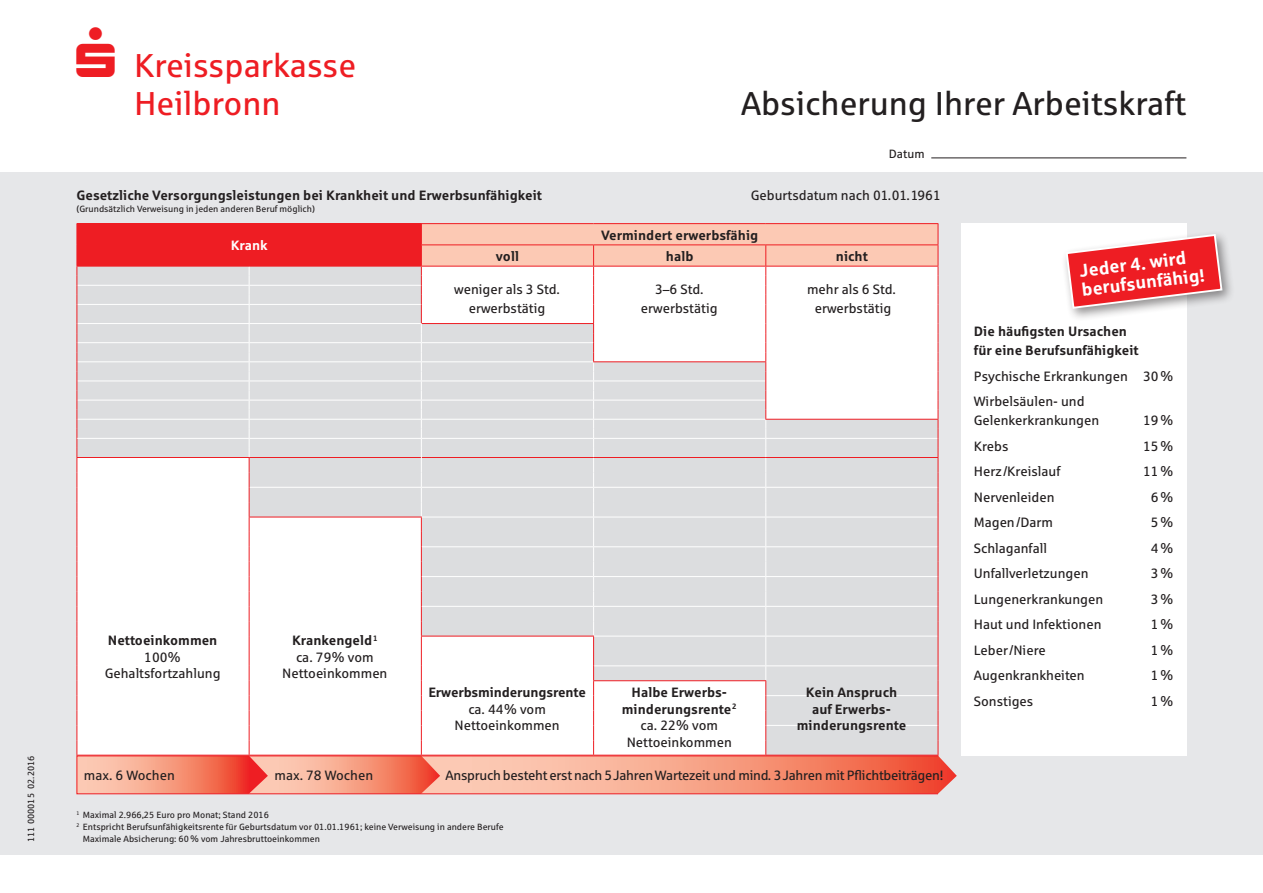
<style>
.page{position:relative;width:1263px;height:893px;background:#fff}
.page>*{position:absolute;margin:0;border:0;box-sizing:border-box;transform-origin:0 0}
.t1{font:33px "Sparkasse Rg";color:#231f20}
.t2{font:33px "Sparkasse Rg";color:#ee1d23}
.fließtext_bold{font:700 18px/19.2px "Sparkasse Rg";color:#fff}
.fließtext{font:13.5px/19.2px "Sparkasse Rg";color:#231f20;text-align:center}
.fließtext_bold-2{font:700 13.5px/16.5px "Sparkasse Rg";color:#231f20;text-align:center}
.fließtext-2{font:13.5px "Sparkasse Rg";letter-spacing:-.02em;color:#231f20}
.fließtext_bold-3{font:13.5px "Sparkasse Rg";color:#231f20}
.fließtext_bold-4{font:700 13.5px "Sparkasse Rg";color:#fff}
.t3{font:12px "Sparkasse Rg";color:#231f20}
.fließtext_bold-5{font:9px "Sparkasse Rg";color:#231f20}
</style>
<div class="page">
<div style="left:0;top:172px;width:1263px;height:683px;background:#e6e7e9"></div>
<div style="left:961px;top:223px;width:225px;height:532px;background:#fff"></div>
<hr style="left:421px;top:223px;width:173px;height:1px;background:#ee1d23">
<hr style="left:594px;top:223px;width:172px;height:1px;background:#ee1d23">
<hr style="left:766px;top:223px;width:172px;height:1px;background:#ee1d23">
<hr style="left:77px;top:223px;width:172px;height:1px;background:#ee1d23">
<hr style="left:249px;top:223px;width:172px;height:1px;background:#ee1d23">
<svg style="left:77px;top:224px;width:880px;height:570px"></svg>
<hr style="left:931px;top:158px;width:255px;height:1px;background:#231f20">
<div style="left:1061px;top:229px;width:174px;height:93px;background:#231f20;opacity:.5"></div>
<svg style="left:1065px;top:233px;width:158px;height:77px"></svg>
<p class="fließtext_bold-5" style="left:25px;top:842px;width:88px;rotate:-90deg">111 000015 02.2016</p>
<p class="t2" style="left:134px;top:45px;width:224px">Kreissparkasse</p>
<p class="t2" style="left:134px;top:83px;width:148px">Heilbronn</p>
<p class="t1" style="left:741px;top:83px;width:447px">Absicherung Ihrer Arbeitskraft</p>
<p class="t3" style="left:889px;top:147px;width:37px">Datum</p>
<p class="fließtext_bold-2" style="left:77px;top:187px;width:467px">Gesetzliche Versorgungsleistungen bei Krankheit und Erwerbsunfähigkeit</p>
<p class="fließtext_bold-3" style="left:751px;top:187px;width:192px">Geburtsdatum nach 01.01.1961</p>
<p class="fließtext_bold-5" style="left:77px;top:204px;width:240px">(Grundsätzlich Verweisung in jeden anderen Beruf möglich)</p>
<p class="fließtext_bold-4" style="left:231px;top:237px;width:39px">Krank</p>
<p class="fließtext_bold-2" style="left:601px;top:226px;width:159px">Vermindert erwerbsfähig</p>
<p class="fließtext_bold-2" style="left:496px;top:248px;width:25px">voll</p>
<p class="fließtext_bold-2" style="left:666px;top:248px;width:29px">halb</p>
<p class="fließtext_bold-2" style="left:836px;top:248px;width:34px">nicht</p>
<p class="fließtext" style="left:454px;top:280px;width:107px">weniger als 3 Std.</p>
<p class="fließtext" style="left:469px;top:299px;width:78px">erwerbstätig</p>
<p class="fließtext" style="left:641px;top:280px;width:78px">3–6 Std. erwerbstätig</p>
<p class="fließtext" style="left:807px;top:280px;width:90px">mehr als 6 Std. erwerbstätig</p>
<p class="fließtext_bold-2" style="left:108px;top:632px;width:111px">Nettoeinkommen</p>
<p class="fließtext" style="left:144px;top:647px;width:38px">100%</p>
<p class="fließtext" style="left:105px;top:663px;width:117px">Gehaltsfortzahlung</p>
<p class="fließtext_bold-2" style="left:292px;top:632px;width:87px">Krankengeld<sup>1</sup></p>
<p class="fließtext" style="left:282px;top:648px;width:107px;line-height:16.5px">ca. 79% vom<br>Nettoeinkommen</p>
<p class="fließtext_bold-2" style="left:428px;top:684px;width:159px">Erwerbsminderungsrente</p>
<p class="fließtext" style="left:454px;top:700px;width:107px;line-height:16.5px">ca. 44% vom<br>Nettoeinkommen</p>
<p class="fließtext_bold-2" style="left:622px;top:684px;width:116px">Halbe Erwerbs&shy;minderungsrente<sup>2</sup></p>
<p class="fließtext" style="left:627px;top:717px;width:107px;line-height:16.5px">ca. 22% vom<br>Nettoeinkommen</p>
<p class="fließtext_bold-2" style="left:797px;top:684px;width:111px">Kein Anspruch auf Erwerbs&shy;minderungsrente</p>
<p class="fließtext" style="left:84px;top:766px;width:92px">max. 6 Wochen</p>
<p class="fließtext" style="left:274px;top:766px;width:100px">max. 78 Wochen</p>
<p class="fließtext-2" style="left:445px;top:767px;width:499px">Anspruch besteht erst nach 5 Jahren Wartezeit und mind. 3 Jahren mit Pflichtbeiträgen!</p>
<p class="fließtext_bold-5" style="left:77px;top:809px;width:194px"><sup>1</sup> Maximal 2.966,25 Euro pro Monat; Stand 2016</p>
<p class="fließtext_bold-5" style="left:77px;top:821px;width:429px"><sup>2</sup> Entspricht Berufsunfähigkeitsrente für Geburtsdatum vor 01.01.1961; keine Verweisung in andere Berufe</p>
<p class="fließtext_bold-5" style="left:83px;top:833px;width:238px">Maximale Absicherung: 60% vom Jahresbruttoeinkommen</p>
<p class="fließtext_bold" style="left:1078px;top:261px;width:125px;rotate:-7deg">Jeder 4. wird berufsunfähig!</p>
<p class="fließtext_bold-2" style="left:974px;top:321px;width:166px;line-height:19.2px;text-align:left">Die häufigsten Ursachen für eine Berufsunfähigkeit</p>
<p class="fließtext" style="left:974px;top:366px;width:201px">Psychische Erkrankungen 30%</p>
<p class="fließtext" style="left:974px;top:391px;width:127px;text-align:left">Wirbelsäulen- und<br>Gelenkerkrankungen</p>
<p class="fließtext" style="left:1143px;top:411px;width:32px">19%</p>
<p class="fließtext" style="left:974px;top:436px;width:36px">Krebs</p>
<p class="fließtext" style="left:1143px;top:436px;width:32px">15%</p>
<p class="fließtext" style="left:974px;top:462px;width:88px">Herz /Kreislauf</p>
<p class="fließtext" style="left:1143px;top:462px;width:32px">11%</p>
<p class="fließtext" style="left:974px;top:487px;width:82px">Nervenleiden</p>
<p class="fließtext" style="left:1151px;top:487px;width:24px">6%</p>
<p class="fließtext" style="left:974px;top:513px;width:81px">Magen/Darm</p>
<p class="fließtext" style="left:1151px;top:513px;width:24px">5%</p>
<p class="fließtext" style="left:974px;top:538px;width:75px">Schlaganfall</p>
<p class="fließtext" style="left:1151px;top:538px;width:24px">4%</p>
<p class="fließtext" style="left:974px;top:564px;width:116px">Unfallverletzungen</p>
<p class="fließtext" style="left:1151px;top:564px;width:24px">3%</p>
<p class="fließtext" style="left:974px;top:589px;width:131px">Lungenerkrankungen</p>
<p class="fließtext" style="left:1151px;top:589px;width:24px">3%</p>
<p class="fließtext" style="left:974px;top:615px;width:129px">Haut und Infektionen</p>
<p class="fließtext" style="left:1151px;top:615px;width:24px">1%</p>
<p class="fließtext" style="left:974px;top:640px;width:74px">Leber/Niere</p>
<p class="fließtext" style="left:1151px;top:640px;width:24px">1%</p>
<p class="fließtext" style="left:974px;top:666px;width:112px">Augenkrankheiten</p>
<p class="fließtext" style="left:1151px;top:666px;width:24px">1%</p>
<p class="fließtext" style="left:974px;top:691px;width:61px">Sonstiges</p>
<p class="fließtext" style="left:1151px;top:691px;width:24px">1%</p>
</div>
